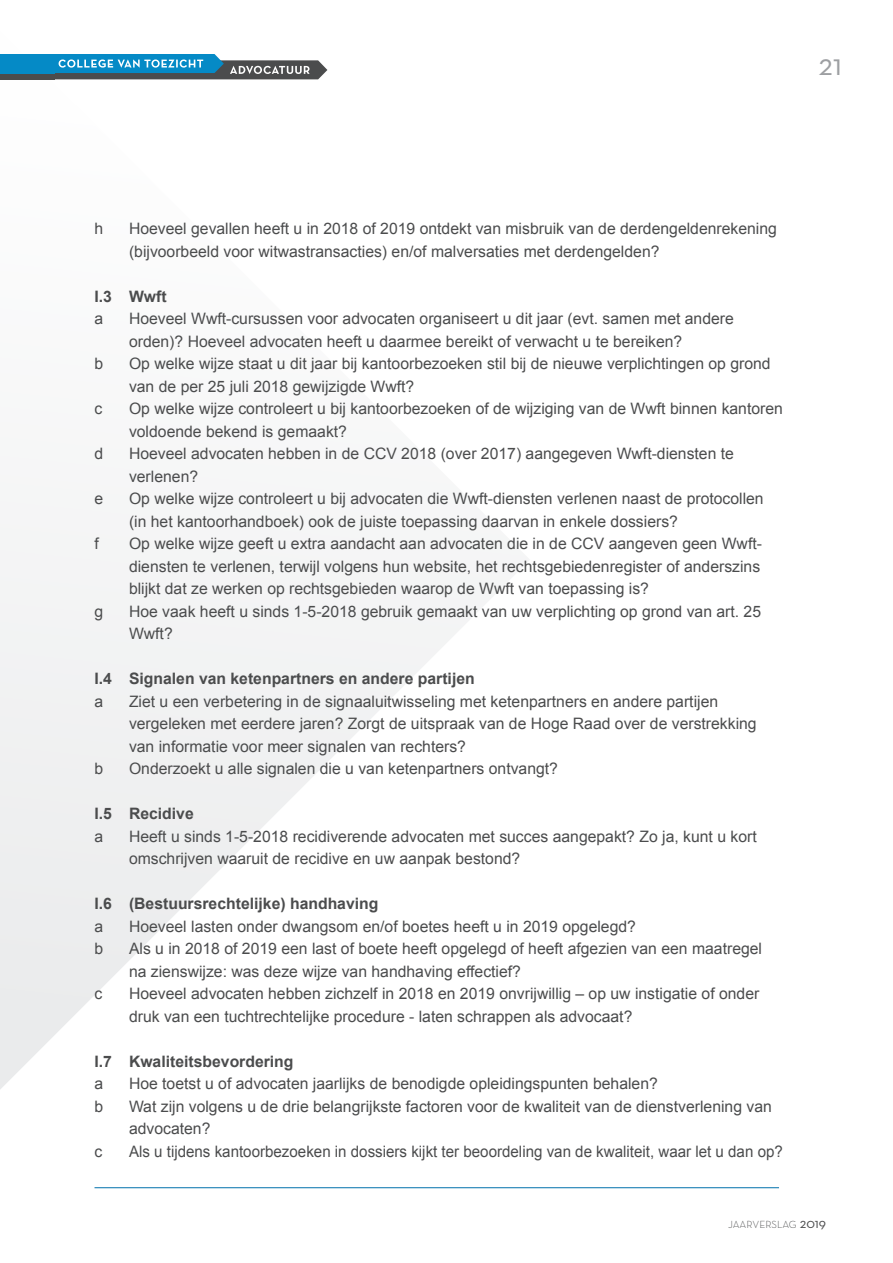
<style>
.page{position:relative;width:893px;height:1263px;background:#fff}
.page>*{position:absolute;margin:0;border:0;box-sizing:border-box;transform-origin:0 0}
.t1{font:30.9px "Neutra Text";color:#9d9fa2}
.t2{font:15.75px/22.5px "Arial";color:#4b4c4d}
.t3{font:700 15.75px "Arial";color:#4b4c4d}
.t4{font:15.75px "Arial";color:#4b4c4d;scale:.96 1}
.t5{font:300 10.5px "Neutra Text";color:#4b4c4d}
.s1{font-weight:400;font-size:14.1px}
</style>
<div class="page">
<svg style="left:0;top:69px;width:507px;height:1020px"></svg>
<svg style="left:54px;top:54px;width:273px;height:25px"></svg>
<div style="left:0;top:60px;width:54px;height:19px;background:linear-gradient(to right,#4b4c4d,#4b4c4d)"></div>
<div style="left:0;top:54px;width:54px;height:19px;background:#058ac6"></div>
<hr style="left:95px;top:1187px;width:684px;height:1px;background:#0070ac">
<h1 class="t1" style="left:819px;top:46px;width:25px">21</h1>
<p class="t2" style="left:95px;top:217px;width:10px">h</p>
<p class="t2" style="left:129px;top:217px;width:649px">Hoeveel gevallen heeft u in 2018 of 2019 ontdekt van misbruik van de derdengeldenrekening (bijvoorbeeld voor witwastransacties) en/of malversaties met derdengelden?</p>
<p class="t3" style="left:95px;top:286px;width:74px">I.3 Wwft</p>
<p class="t2" style="left:95px;top:307px;width:10px">a</p>
<p class="t2" style="left:129px;top:307px;width:606px">Hoeveel Wwft-cursussen voor advocaten organiseert u dit jaar (evt. samen met andere orden)? Hoeveel advocaten heeft u daarmee bereikt of verwacht u te bereiken?</p>
<p class="t2" style="left:95px;top:352px;width:10px">b</p>
<p class="t2" style="left:129px;top:352px;width:643px">Op welke wijze staat u dit jaar bij kantoorbezoeken stil bij de nieuwe verplichtingen op grond van de per 25 juli 2018 gewijzigde Wwft?</p>
<p class="t2" style="left:95px;top:397px;width:9px">c</p>
<p class="t2" style="left:129px;top:397px;width:655px">Op welke wijze controleert u bij kantoorbezoeken of de wijziging van de Wwft binnen kantoren voldoende bekend is gemaakt?</p>
<p class="t2" style="left:95px;top:442px;width:10px">d</p>
<p class="t2" style="left:129px;top:442px;width:606px">Hoeveel advocaten hebben in de CCV 2018 (over 2017) aangegeven Wwft-diensten te verlenen?</p>
<p class="t2" style="left:95px;top:487px;width:10px">e</p>
<p class="t2" style="left:129px;top:487px;width:636px">Op welke wijze controleert u bij advocaten die Wwft-diensten verlenen naast de protocollen (in het kantoorhandboek) ook de juiste toepassing daarvan in enkele dossiers?</p>
<p class="t2" style="left:95px;top:532px;width:6px">f</p>
<p class="t2" style="left:129px;top:532px;width:634px;text-align:justify">Op welke wijze geeft u extra aandacht aan advocaten die in de CCV aangeven geen Wwft&shy;diensten te verlenen, terwijl volgens hun website, het rechtsgebiedenregister of anderszins blijkt dat ze werken op rechtsgebieden waarop de Wwft van toepassing is?</p>
<p class="t2" style="left:95px;top:600px;width:10px">g</p>
<p class="t2" style="left:129px;top:600px;width:634px">Hoe vaak heeft u sinds 1-5-2018 gebruik gemaakt van uw verplichting op grond van art. 25<br>Wwft?</p>
<p class="t3" style="left:95px;top:668px;width:382px">I.4 Signalen van ketenpartners en andere partijen</p>
<p class="t2" style="left:95px;top:690px;width:10px">a</p>
<p class="t2" style="left:129px;top:690px;width:629px">Ziet u een verbetering in de signaaluitwisseling met ketenpartners en andere partijen vergeleken met eerdere jaren? Zorgt de uitspraak van de Hoge Raad over de verstrekking van informatie voor meer signalen van rechters?</p>
<p class="t2" style="left:95px;top:757px;width:10px">b</p>
<p class="t2" style="left:129px;top:757px;width:430px">Onderzoekt u alle signalen die u van ketenpartners ontvangt?</p>
<p class="t3" style="left:95px;top:803px;width:101px">I.5 Recidive</p>
<p class="t2" style="left:95px;top:825px;width:10px">a</p>
<p class="t2" style="left:129px;top:825px;width:629px">Heeft u sinds 1-5-2018 recidiverende advocaten met succes aangepakt? Zo ja, kunt u kort omschrijven waaruit de recidive en uw aanpak bestond?</p>
<p class="t3" style="left:95px;top:893px;width:285px">I.6 (Bestuursrechtelijke) handhaving</p>
<p class="t2" style="left:95px;top:915px;width:10px">a</p>
<p class="t2" style="left:129px;top:915px;width:508px">Hoeveel lasten onder dwangsom en/of boetes heeft u in 2019 opgelegd?</p>
<p class="t2" style="left:95px;top:937px;width:10px">b</p>
<p class="t2" style="left:129px;top:937px;width:635px">Als u in 2018 of 2019 een last of boete heeft opgelegd of heeft afgezien van een maatregel na zienswijze: was deze wijze van handhaving effectief?</p>
<p class="t2" style="left:95px;top:982px;width:9px">c</p>
<p class="t2" style="left:129px;top:982px;width:632px">Hoeveel advocaten hebben zichzelf in 2018 en 2019 onvrijwillig – op uw instigatie of onder druk van een tuchtrechtelijke procedure - laten schrappen als advocaat?</p>
<p class="t3" style="left:95px;top:1051px;width:201px">I.7 Kwaliteitsbevordering</p>
<p class="t2" style="left:95px;top:1072px;width:10px">a</p>
<p class="t2" style="left:129px;top:1072px;width:530px">Hoe toetst u of advocaten jaarlijks de benodigde opleidingspunten behalen?</p>
<p class="t2" style="left:95px;top:1095px;width:10px">b</p>
<p class="t2" style="left:129px;top:1095px;width:644px">Wat zijn volgens u de drie belangrijkste factoren voor de kwaliteit van de dienstverlening van advocaten?</p>
<p class="t2" style="left:95px;top:1140px;width:9px">c</p>
<p class="t4" style="left:129px;top:1141px;width:683px">Als u tijdens kantoorbezoeken in dossiers kijkt ter beoordeling van de kwaliteit, waar let u dan op?</p>
<p class="t5" style="left:728px;top:1218px;width:100px">JAARVERSLAG <span class="s1">2019</span></p>
</div>
